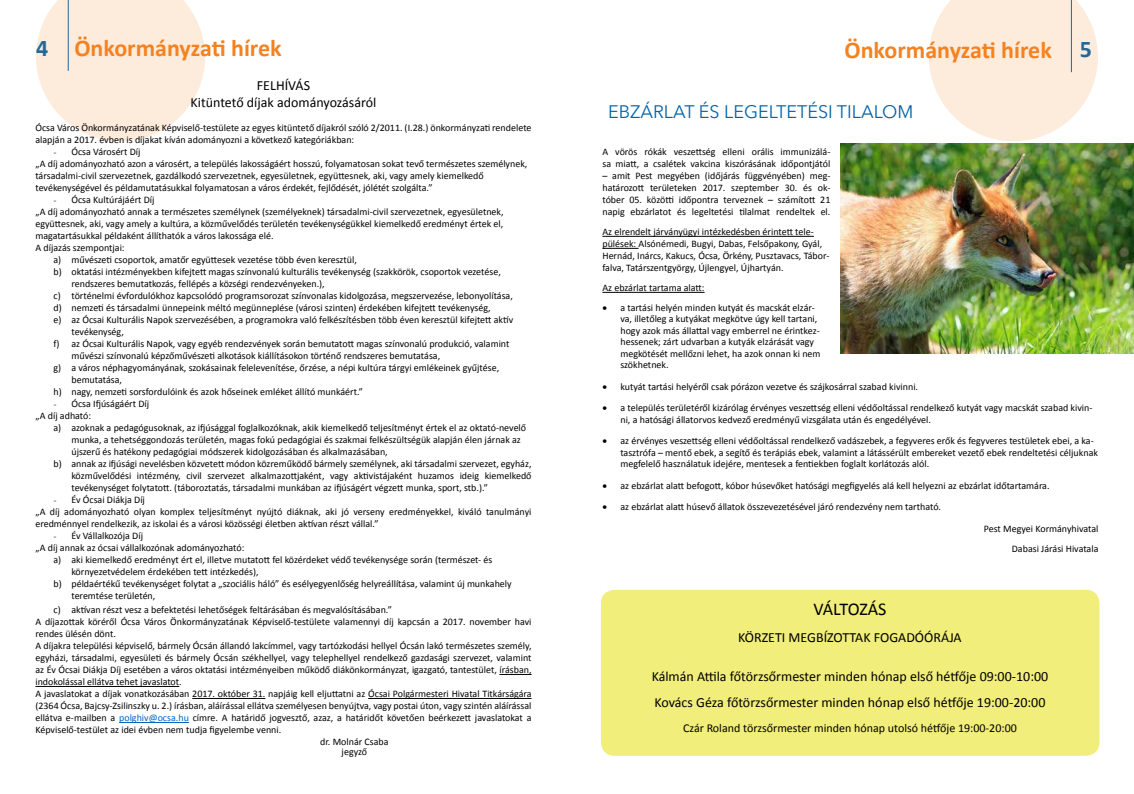
<style>
.page{position:relative;width:1134px;height:794px;background:#fff}
.page>*{position:absolute;margin:0;border:0;box-sizing:border-box;transform-origin:0 0}
.t1{font:700 24px "Calibri";color:#f58220}
.t2{font:18px "Avenir Next LT Pro";color:#0063a9}
.t3{font:18px "Calibri";letter-spacing:-.02em;color:#000}
.t4{font:14px/26.8px "Calibri";color:#000}
.t5{font:12px "Calibri";color:#000}
.t6{font:10px/12px "Calibri";color:#000}
.s1{color:#0063a9}
.s2{font-family:"Garamond"}
.s3{color:#0563c1}
</style>
<div class="page">
<svg style="left:929px;top:0;width:169px;height:141px"></svg>
<svg style="left:36px;top:0;width:169px;height:141px"></svg>
<div style="left:602px;top:591px;width:496px;height:163px;background:#f2ee7b;border-radius:12px"></div>
<div style="left:601px;top:590px;width:498px;height:166px;border:3px solid #f2ee7b;border-radius:12px"></div>
<hr style="left:499px;top:674px;width:32px;height:1px;background:#000">
<hr style="left:35px;top:686px;width:144px;height:1px;background:#000">
<hr style="left:192px;top:698px;width:73px;height:1px;background:#000">
<hr style="left:368px;top:698px;width:163px;height:1px;background:#000">
<hr style="left:119px;top:722px;width:70px;height:1px;background:#0563c1">
<hr style="left:602px;top:236px;width:212px;height:1px;background:#000">
<hr style="left:602px;top:248px;width:37px;height:1px;background:#000">
<hr style="left:602px;top:292px;width:102px;height:1px;background:#000">
<img style="left:840px;top:143px;width:294px;height:210px">
<h1 class="t1" style="left:36px;top:33px;width:247px"><span class="s1">4</span> Önkormányzati hírek</h1>
<h1 class="t1" style="left:844px;top:35px;width:249px">Önkormányzati hírek <span class="s1">5</span></h1>
<h3 class="t4" style="left:191px;top:77px;width:187px;line-height:16.8px;text-align:center">FELHÍVÁS<br>Kitüntető díjak adományozásáról</h3>
<p class="t6" style="left:35px;top:121px;width:498px">Ócsa Város Önkormányzatának Képviselő-testülete az egyes kitüntető díjakról szóló 2/2011. (I.28.) önkormányzati rendelete alapján a 2017. évben is díjakat kíván adományozni a következő kategóriákban:</p>
<p class="t6" style="left:35px;top:145px;width:493px;text-indent:18px"><span class="s2">-</span> Ócsa Városért Díj<br>„A díj adományozható azon a városért, a település lakosságáért hosszú, folyamatosan sokat tevő természetes személynek, társadalmi-civil szervezetnek, gazdálkodó szervezetnek, egyesületnek, együttesnek, aki, vagy amely kiemelkedő tevékenységével és példamutatásukkal folyamatosan a város érdekét, fejlődését, jólétét szolgálta.”</p>
<p class="t6" style="left:53px;top:193px;width:103px"><span class="s2">-</span> Ócsa Kultúrájáért Díj</p>
<p class="t6" style="left:35px;top:205px;width:470px">„A díj adományozható annak a természetes személynek (személyeknek) társadalmi-civil szervezetnek, egyesületnek,</p>
<p class="t6" style="left:35px;top:217px;width:469px">együttesnek, aki, vagy amely a kultúra, a közművelődés területén tevékenységükkel kiemelkedő eredményt értek el,</p>
<p class="t6" style="left:35px;top:229px;width:240px">magatartásukkal példaként állíthatók a város lakossága elé.</p>
<p class="t6" style="left:35px;top:241px;width:91px">A díjazás szempontjai:</p>
<p class="t6" style="left:53px;top:253px;width:305px">a) művészeti csoportok, amatőr együttesek vezetése több éven keresztül,</p>
<p class="t6" style="left:53px;top:265px;width:449px">b) oktatási intézményekben kifejtett magas színvonalú kulturális tevékenység (szakkörök, csoportok vezetése,</p>
<p class="t6" style="left:71px;top:277px;width:255px">rendszeres bemutatkozás, fellépés a községi rendezvényeken.),</p>
<p class="t6" style="left:53px;top:289px;width:461px">c) történelmi évfordulókhoz kapcsolódó programsorozat színvonalas kidolgozása, megszervezése, lebonyolítása,</p>
<p class="t6" style="left:53px;top:301px;width:439px">d) nemzeti és társadalmi ünnepeink méltó megünneplése (városi szinten) érdekében kifejtett tevékenység,</p>
<p class="t6" style="left:53px;top:313px;width:461px">e) az Ócsai Kulturális Napok szervezésében, a programokra való felkészítésben több éven keresztül kifejtett aktív</p>
<p class="t6" style="left:71px;top:325px;width:54px">tevékenység,</p>
<p class="t6" style="left:53px;top:337px;width:458px">f) az Ócsai Kulturális Napok, vagy egyéb rendezvények során bemutatott magas színvonalú produkció, valamint</p>
<p class="t6" style="left:71px;top:349px;width:370px">művészi színvonalú képzőművészeti alkotások kiállításokon történő rendszeres bemutatása,</p>
<p class="t6" style="left:53px;top:361px;width:447px">g) a város néphagyományának, szokásainak felelevenítése, őrzése, a népi kultúra tárgyi emlékeinek gyűjtése,</p>
<p class="t6" style="left:71px;top:373px;width:52px">bemutatása,</p>
<p class="t6" style="left:53px;top:385px;width:311px">h) nagy, nemzeti sorsfordulóink és azok hőseinek emléket állító munkáért.”</p>
<p class="t6" style="left:35px;top:397px;width:115px;text-indent:18px"><span class="s2">-</span> Ócsa Ifjúságáért Díj „A díj adható:</p>
<p class="t6" style="left:53px;top:421px;width:474px">a) azoknak a pedagógusoknak, az ifjúsággal foglalkozóknak, akik kiemelkedő teljesítményt értek el az oktató-nevelő</p>
<p class="t6" style="left:71px;top:433px;width:451px">munka, a tehetséggondozás területén, magas fokú pedagógiai és szakmai felkészültségük alapján élen járnak az</p>
<p class="t6" style="left:71px;top:445px;width:318px">újszerű és hatékony pedagógiai módszerek kidolgozásában és alkalmazásában,</p>
<p class="t6" style="left:53px;top:457px;width:480px">b) annak az ifjúsági nevelésben közvetett módon közreműködő bármely személynek, aki társadalmi szervezet, egyház,</p>
<p class="t6" style="left:71px;top:469px;width:462px">közművelődési intézmény, civil szervezet alkalmazottjaként, vagy aktivistájaként huzamos ideig kiemelkedő</p>
<p class="t6" style="left:71px;top:481px;width:418px">tevékenységet folytatott. (táboroztatás, társadalmi munkában az ifjúságért végzett munka, sport, stb.).”</p>
<p class="t6" style="left:35px;top:493px;width:498px;text-indent:18px"><span class="s2">-</span> Év Ócsai Diákja Díj<br>„A díj adományozható olyan komplex teljesítményt nyújtó diáknak, aki jó verseny eredményekkel, kiváló tanulmányi eredménnyel rendelkezik, az iskolai és a városi közösségi életben aktívan részt vállal.”</p>
<p class="t6" style="left:53px;top:529px;width:91px"><span class="s2">-</span> Év Vállalkozója Díj</p>
<p class="t6" style="left:35px;top:541px;width:211px">„A díj annak az ócsai vállalkozónak adományozható:</p>
<p class="t6" style="left:53px;top:553px;width:441px">a) aki kiemelkedő eredményt ért el, illetve mutatott fel közérdeket védő tevékenysége során (természet- és</p>
<p class="t6" style="left:71px;top:565px;width:189px">környezetvédelem érdekében tett intézkedés),</p>
<p class="t6" style="left:53px;top:577px;width:460px">b) példaértékű tevékenységet folytat a „szociális háló” és esélyegyenlőség helyreállítása, valamint új munkahely</p>
<p class="t6" style="left:71px;top:589px;width:85px">teremtése területén,</p>
<p class="t6" style="left:53px;top:604px;width:340px">c) aktívan részt vesz a befektetési lehetőségek feltárásában és megvalósításában.”</p>
<p class="t6" style="left:35px;top:616px;width:498px">A díjazottak köréről Ócsa Város Önkormányzatának Képviselő-testülete valamennyi díj kapcsán a 2017. november havi</p>
<p class="t6" style="left:35px;top:628px;width:82px">rendes ülésén dönt.</p>
<p class="t6" style="left:35px;top:640px;width:498px">A díjakra települési képviselő, bármely Ócsán állandó lakcímmel, vagy tartózkodási hellyel Ócsán lakó természetes személy,</p>
<p class="t6" style="left:35px;top:652px;width:498px">egyházi, társadalmi, egyesületi és bármely Ócsán székhellyel, vagy telephellyel rendelkező gazdasági szervezet, valamint</p>
<p class="t6" style="left:35px;top:664px;width:498px">az Év Ócsai Diákja Díj esetében a város oktatási intézményeiben működő diákönkormányzat, igazgató, tantestület, írásban,</p>
<p class="t6" style="left:35px;top:676px;width:148px">indokolással ellátva tehet javaslatot.</p>
<p class="t6" style="left:35px;top:688px;width:498px">A javaslatokat a díjak vonatkozásában 2017. október 31. napjáig kell eljuttatni az Ócsai Polgármesteri Hivatal Titkárságára</p>
<p class="t6" style="left:35px;top:700px;width:498px">(2364 Ócsa, Bajcsy-Zsilinszky u. 2.) írásban, aláírással ellátva személyesen benyújtva, vagy postai úton, vagy szintén aláírással</p>
<p class="t6" style="left:35px;top:712px;width:498px">ellátva e-mailben a <span class="s3">polghiv@ocsa.hu</span> címre. A határidő jogvesztő, azaz, a határidőt követően beérkezett javaslatokat a</p>
<p class="t6" style="left:35px;top:724px;width:247px">Képviselő-testület az idei évben nem tudja figyelembe venni.</p>
<p class="t6" style="left:320px;top:736px;width:70px">dr. Molnár Csaba</p>
<p class="t6" style="left:342px;top:746px;width:27px">jegyző</p>
<h2 class="t2" style="left:608px;top:101px;width:307px">EBZÁRLAT ÉS LEGELTETÉSI TILALOM</h2>
<p class="t6" style="left:602px;top:146px;width:229px">A vörös rókák veszettség elleni orális immunizálá&shy;sa miatt, a csalétek vakcina kiszórásának időpontjától</p>
<p class="t6" style="left:602px;top:170px;width:230px;text-align:justify">– amit Pest megyében (időjárás függvényében) meg&shy;határozott területeken 2017. szeptember 30. és ok&shy;tóber 05. közötti időpontra terveznek – számított 21 napig ebzárlatot és legeltetési tilalmat rendeltek el.</p>
<p class="t6" style="left:602px;top:226px;width:228px">Az elrendelt járványügyi intézkedésben érintett tele&shy;pülések: Alsónémedi, Bugyi, Dabas, Felsőpakony, Gyál, Hernád, Inárcs, Kakucs, Ócsa, Örkény, Pusztavacs, Tábor&shy;falva, Tatárszentgyörgy, Újlengyel, Újhartyán.</p>
<p class="t6" style="left:602px;top:282px;width:104px">Az ebzárlat tartama alatt:</p>
<p class="t6" style="left:620px;top:302px;width:202px;line-height:11.5px;text-indent:-18px">• a tartási helyén minden kutyát és macskát elzár&shy;va, illetőleg a kutyákat megkötve úgy kell tartani, hogy azok más állattal vagy emberrel ne érintkez&shy;hessenek; zárt udvarban a kutyák elzárását vagy megkötését mellőzni lehet, ha azok onnan ki nem szökhetnek.</p>
<p class="t6" style="left:602px;top:380px;width:317px">• kutyát tartási helyéről csak pórázon vezetve és szájkosárral szabad kivinni.</p>
<p class="t6" style="left:620px;top:402px;width:474px;line-height:11.5px;text-indent:-18px">• a település területéről kizárólag érvényes veszettség elleni védőoltással rendelkező kutyát vagy macskát szabad kivin&shy;ni, a hatósági állatorvos kedvező eredményű vizsgálata után és engedélyével.</p>
<p class="t6" style="left:620px;top:435px;width:479px;line-height:11.5px;text-indent:-18px">• az érvényes veszettség elleni védőoltással rendelkező vadászebek, a fegyveres erők és fegyveres testületek ebei, a ka&shy;tasztrófa – mentő ebek, a segítő és terápiás ebek, valamint a látássérült embereket vezető ebek rendeltetési céljuknak megfelelő használatuk idejére, mentesek a fentiekben foglalt korlátozás alól.</p>
<p class="t6" style="left:602px;top:479px;width:449px">• az ebzárlat alatt befogott, kóbor húsevőket hatósági megfigyelés alá kell helyezni az ebzárlat időtartamára.</p>
<p class="t6" style="left:602px;top:501px;width:340px">• az ebzárlat alatt húsevő állatok összevezetésével járó rendezvény nem tartható.</p>
<p class="t6" style="left:984px;top:519px;width:116px;line-height:20px;text-align:right">Pest Megyei Kormányhivatal<br>Dabasi Járási Hivatala</p>
<h2 class="t3" style="left:813px;top:597px;width:74px">VÁLTOZÁS</h2>
<h3 class="t4" style="left:738px;top:623px;width:225px">KÖRZETI MEGBÍZOTTAK FOGADÓÓRÁJA</h3>
<h3 class="t4" style="left:652px;top:662px;width:398px">Kálmán Attila főtörzsőrmester minden hónap első hétfője 09:00-10:00<br>Kovács Géza főtörzsőrmester minden hónap első hétfője 19:00-20:00</h3>
<p class="t5" style="left:683px;top:720px;width:335px">Czár Roland törzsőrmester minden hónap utolsó hétfője 19:00-20:00</p>
</div>
